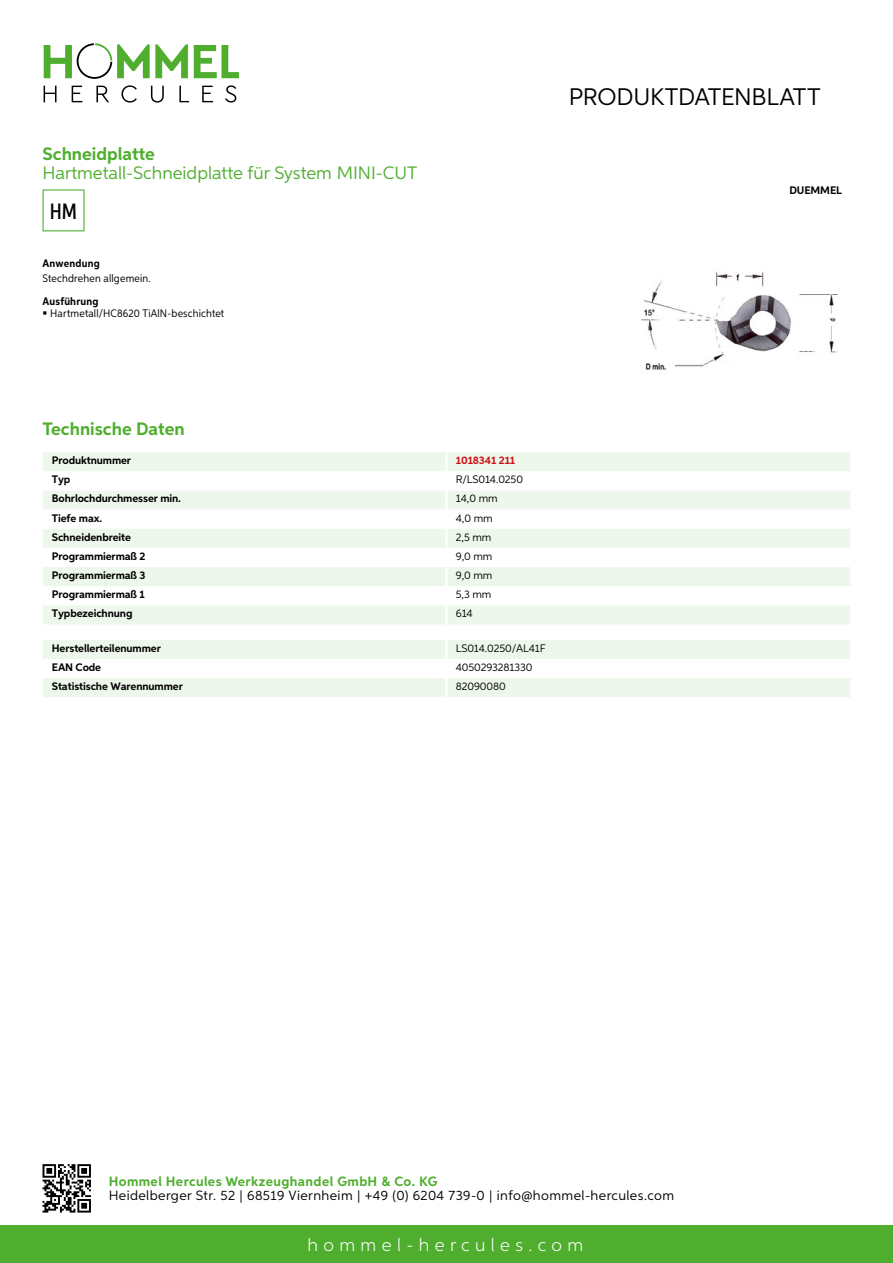
<style>
.page{position:relative;width:893px;height:1263px;background:#fff}
.page>*{position:absolute;margin:0;border:0;box-sizing:border-box;transform-origin:0 0}
.t1{font:24px "Aspira";letter-spacing:-.01em;color:#000}
.t2{font:500 22.2px "Aspira XX Nar";color:#000}
.t3{font:18px "Aspira";color:#50ae2f}
.t4{font:700 18px "Aspira";color:#50ae2f}
.t5{font:300 18px "Aspira";letter-spacing:.3em;color:#fff}
.t6{font:13.5px "Aspira";letter-spacing:.03em;color:#000}
.t7{font:700 13.5px "Aspira";letter-spacing:.03em;color:#50ae2f}
.t8{font:700 10.95px "Aspira";letter-spacing:-.01em;color:#000}
.t9{font:10.95px "Aspira";letter-spacing:-.01em;color:#000}
.t10{font:10.95px "Aspira Nar";letter-spacing:.015em;color:#000}
.t11{font:700 10.95px "Aspira Nar";letter-spacing:.02em;color:#000}
.t12{font:700 10.95px "Aspira";letter-spacing:-.01em;color:#cd1013}
</style>
<div class="page">
<div style="left:0;top:1226px;width:893px;height:37px;background:#50ae2f"></div>
<svg style="left:43px;top:1164px;width:48px;height:48px"></svg>
<svg style="left:194px;top:45px;width:45px;height:33px"></svg>
<svg style="left:44px;top:43px;width:144px;height:36px"></svg>
<svg style="left:44px;top:86px;width:13px;height:16px"></svg>
<svg style="left:72px;top:86px;width:10px;height:16px"></svg>
<svg style="left:96px;top:86px;width:13px;height:16px"></svg>
<svg style="left:121px;top:85px;width:16px;height:18px"></svg>
<svg style="left:151px;top:86px;width:13px;height:17px"></svg>
<svg style="left:179px;top:86px;width:10px;height:16px"></svg>
<svg style="left:202px;top:86px;width:11px;height:16px"></svg>
<svg style="left:225px;top:85px;width:11px;height:18px"></svg>
<div style="left:43px;top:452px;width:807px;height:172px;background:#eef7eb"></div>
<svg style="left:43px;top:471px;width:807px;height:134px"></svg>
<hr style="left:445px;top:452px;width:3px;height:19px;background:#fff">
<hr style="left:445px;top:471px;width:3px;height:19px;background:#fff">
<hr style="left:445px;top:490px;width:3px;height:20px;background:#fff">
<hr style="left:445px;top:510px;width:3px;height:19px;background:#fff">
<hr style="left:445px;top:529px;width:3px;height:19px;background:#fff">
<hr style="left:445px;top:548px;width:3px;height:19px;background:#fff">
<hr style="left:445px;top:567px;width:3px;height:19px;background:#fff">
<hr style="left:445px;top:586px;width:3px;height:19px;background:#fff">
<hr style="left:445px;top:605px;width:3px;height:19px;background:#fff">
<svg style="left:43px;top:640px;width:807px;height:57px"></svg>
<hr style="left:445px;top:678px;width:3px;height:19px;background:#fff">
<svg style="left:43px;top:189px;width:42px;height:42px"></svg>
<img style="left:641px;top:272px;width:197px;height:98px">
<h3 class="t4" style="left:43px;top:142px;width:114px">Schneidplatte</h3>
<h3 class="t3" style="left:43px;top:162px;width:364px">Hartmetall-Schneidplatte für System MIN I-CUT</h3>
<h2 class="t2" style="left:50px;top:197px;width:29px">HM</h2>
<p class="t11" style="left:43px;top:257px;width:59px">Anwendung</p>
<p class="t10" style="left:43px;top:272px;width:110px">Stechdrehen allgemein.</p>
<p class="t11" style="left:43px;top:294px;width:58px">Ausführung</p>
<p class="t10" style="left:50px;top:307px;width:176px">Hartmetall/HC8620 TiAlN-beschichtet</p>
<h1 class="t1" style="left:569px;top:82px;width:253px">Produktdatenblatt</h1>
<p class="t8" style="left:789px;top:183px;width:54px">DUEMMEL</p>
<h3 class="t4" style="left:43px;top:418px;width:144px">Technische Daten</h3>
<p class="t8" style="left:52px;top:454px;width:81px">Produktnummer</p>
<p class="t12" style="left:456px;top:454px;width:61px">1018341 211</p>
<p class="t8" style="left:52px;top:473px;width:20px">Typ</p>
<p class="t9" style="left:456px;top:473px;width:69px">R/LS014.0250</p>
<p class="t8" style="left:52px;top:492px;width:131px">Bohrlochdurchmesser min.</p>
<p class="t9" style="left:456px;top:492px;width:43px">14,0 mm</p>
<p class="t8" style="left:52px;top:511px;width:52px">Tiefe max.</p>
<p class="t9" style="left:456px;top:511px;width:38px">4,0 mm</p>
<p class="t8" style="left:52px;top:530px;width:81px">Schneidenbreite</p>
<p class="t9" style="left:456px;top:530px;width:37px">2,5 mm</p>
<p class="t8" style="left:52px;top:549px;width:95px">Programmiermaß 2</p>
<p class="t9" style="left:456px;top:549px;width:38px">9,0 mm</p>
<p class="t8" style="left:52px;top:568px;width:95px">Programmiermaß 3</p>
<p class="t9" style="left:456px;top:568px;width:38px">9,0 mm</p>
<p class="t8" style="left:52px;top:588px;width:95px">Programmiermaß 1</p>
<p class="t9" style="left:456px;top:588px;width:37px">5,3 mm</p>
<p class="t8" style="left:52px;top:607px;width:82px">Typbezeichnung</p>
<p class="t9" style="left:456px;top:607px;width:18px">614</p>
<p class="t8" style="left:52px;top:641px;width:111px">Herstellerteilenummer</p>
<p class="t9" style="left:456px;top:641px;width:91px">LS014.0250/AL41F</p>
<p class="t8" style="left:52px;top:660px;width:51px">EAN Code</p>
<p class="t9" style="left:456px;top:660px;width:78px">4050293281330</p>
<p class="t8" style="left:52px;top:679px;width:132px">Statistische Warennummer</p>
<p class="t9" style="left:456px;top:680px;width:51px">82090080</p>
<p class="t7" style="left:109px;top:1172px;width:330px">Hommel Hercules Werkzeughandel GmbH &amp; Co. KG</p>
<p class="t6" style="left:109px;top:1187px;width:567px">Heidelberger Str. 52 | 68519 Viernheim | +49 (0) 6204 739-0 | info@hommel-hercules.com</p>
<h3 class="t5" style="left:307px;top:1234px;width:277px">hommel-hercules.com</h3>
</div>
